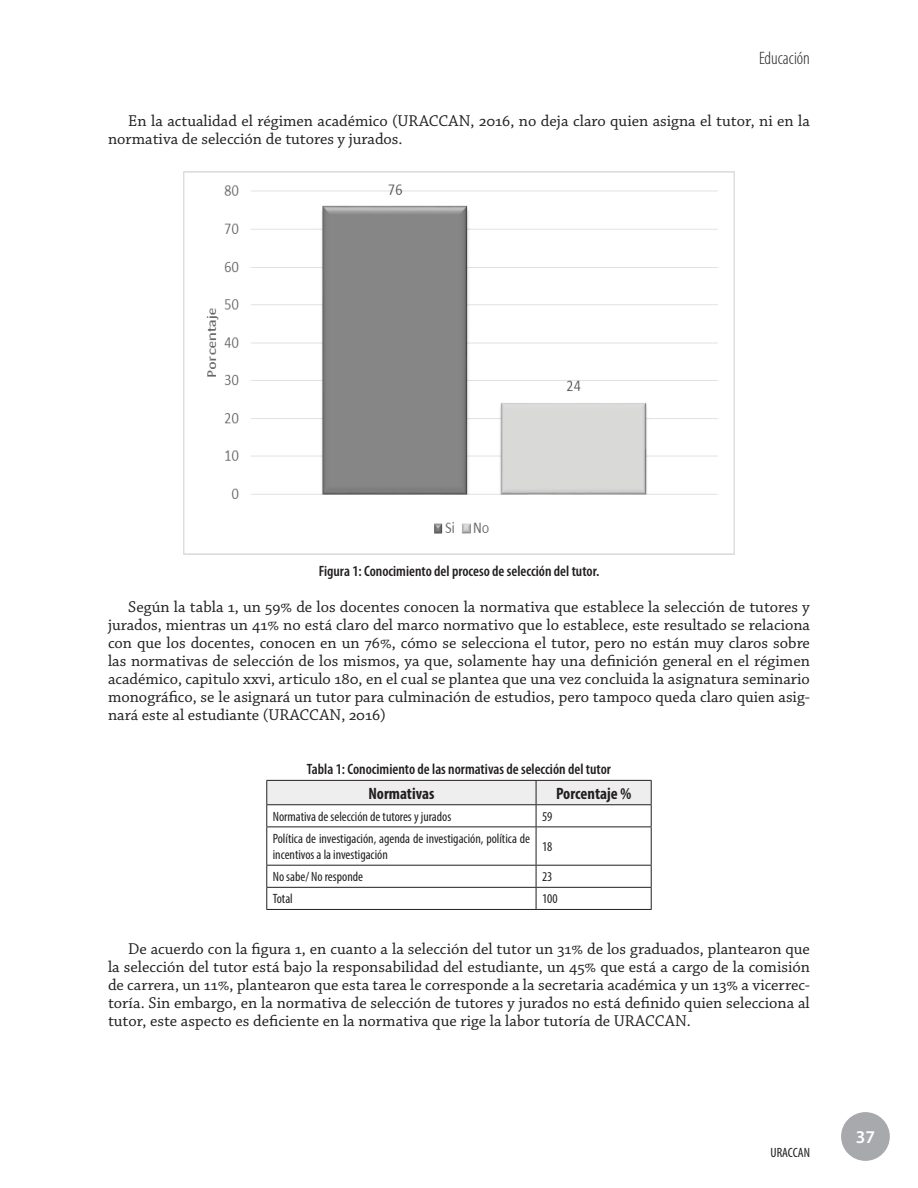
<style>
.page{position:relative;width:918px;height:1188px;background:#fff}
.page>*{position:absolute;margin:0;border:0;box-sizing:border-box;transform-origin:0 0}
.t1{font:300 condensed 18px "Myriad Pro";color:#231f20}
.t2{font:600 18px "Myriad Pro";color:#fff}
.t3{font:16.5px/18px "Chaparral Pro";color:#231f20;text-align:justify}
.t4{font:700 condensed 16.5px "Myriad Pro";color:#231f20}
.t5{font:600 condensed 15px "Myriad Pro";color:#231f20}
.t6{font:condensed 13.5px/16.2px "Myriad Pro";color:#231f20}
</style>
<div class="page">
<div style="left:841px;top:1112px;width:49px;height:49px;background:#a8a9ad;border-radius:50%"></div>
<img style="left:183px;top:171px;width:552px;height:383px">
<svg style="left:266px;top:780px;width:386px;height:46px"></svg>
<hr style="left:266px;top:826px;width:270px;height:1px;background:#231f20">
<hr style="left:266px;top:827px;width:1px;height:38px;background:#231f20">
<hr style="left:536px;top:826px;width:116px;height:1px;background:#231f20">
<hr style="left:536px;top:827px;width:1px;height:38px;background:#231f20">
<hr style="left:651px;top:827px;width:1px;height:38px;background:#231f20">
<hr style="left:266px;top:865px;width:270px;height:1px;background:#231f20">
<hr style="left:536px;top:865px;width:116px;height:1px;background:#231f20">
<hr style="left:266px;top:887px;width:270px;height:1px;background:#231f20">
<svg style="left:266px;top:866px;width:1px;height:43px"></svg>
<hr style="left:536px;top:887px;width:116px;height:1px;background:#231f20">
<svg style="left:536px;top:866px;width:1px;height:43px"></svg>
<svg style="left:651px;top:866px;width:1px;height:43px"></svg>
<hr style="left:266px;top:909px;width:270px;height:1px;background:#231f20">
<hr style="left:536px;top:909px;width:116px;height:1px;background:#231f20">
<p class="t1" style="left:759px;top:48px;width:52px">Educación</p>
<p class="t3" style="left:108px;top:112px;width:704px;text-indent:20px">En la actualidad el régimen académico (URACCAN, 2016, no deja claro quien asigna el tutor, ni en la normativa de selección de tutores y jurados.</p>
<p class="t5" style="left:319px;top:563px;width:282px">Figura 1: Conocimiento del proceso de selección del tutor.</p>
<p class="t3" style="left:108px;top:598px;width:704px;text-indent:20px">Según la tabla 1, un 59% de los docentes conocen la normativa que establece la selección de tutores y jurados, mientras un 41% no está claro del marco normativo que lo establece, este resultado se relaciona con que los docentes, conocen en un 76%, cómo se selecciona el tutor, pero no están muy claros sobre las normativas de selección de los mismos, ya que, solamente hay una definición general en el régimen académico, capitulo xxvi, articulo 180, en el cual se plantea que una vez concluida la asignatura seminario monográfico, se le asignará un tutor para culminación de estudios, pero tampoco queda claro quien asig&shy;nará este al estudiante (URACCAN, 2016)</p>
<p class="t5" style="left:307px;top:761px;width:306px">Tabla 1: Conocimiento de las normativas de selección del tutor</p>
<p class="t4" style="left:368px;top:783px;width:67px">Normativas</p>
<p class="t4" style="left:556px;top:783px;width:77px">Porcentaje %</p>
<p class="t6" style="left:273px;top:808px;width:180px">Normativa de selección de tutores y jurados</p>
<p class="t6" style="left:542px;top:808px;width:12px">59</p>
<p class="t6" style="left:273px;top:830px;width:259px">Política de investigación, agenda de investigación, política de incentivos a la investigación</p>
<p class="t6" style="left:542px;top:838px;width:12px">18</p>
<p class="t6" style="left:273px;top:869px;width:92px">No sabe/ No responde</p>
<p class="t6" style="left:542px;top:869px;width:12px">23</p>
<p class="t6" style="left:273px;top:891px;width:22px">Total</p>
<p class="t6" style="left:542px;top:891px;width:17px">100</p>
<p class="t3" style="left:108px;top:940px;width:703px;text-indent:20px">De acuerdo con la figura 1, en cuanto a la selección del tutor un 31% de los graduados, plantearon que la selección del tutor está bajo la responsabilidad del estudiante, un 45% que está a cargo de la comisión de carrera, un 11%, plantearon que esta tarea le corresponde a la secretaria académica y un 13% a vicerrec&shy;toría. Sin embargo, en la normativa de selección de tutores y jurados no está definido quien selecciona al tutor, este aspecto es deficiente en la normativa que rige la labor tutoría de URACCAN.</p>
<p class="t6" style="left:771px;top:1144px;width:41px">URACCAN</p>
<p class="t2" style="left:856px;top:1126px;width:21px">37</p>
</div>
